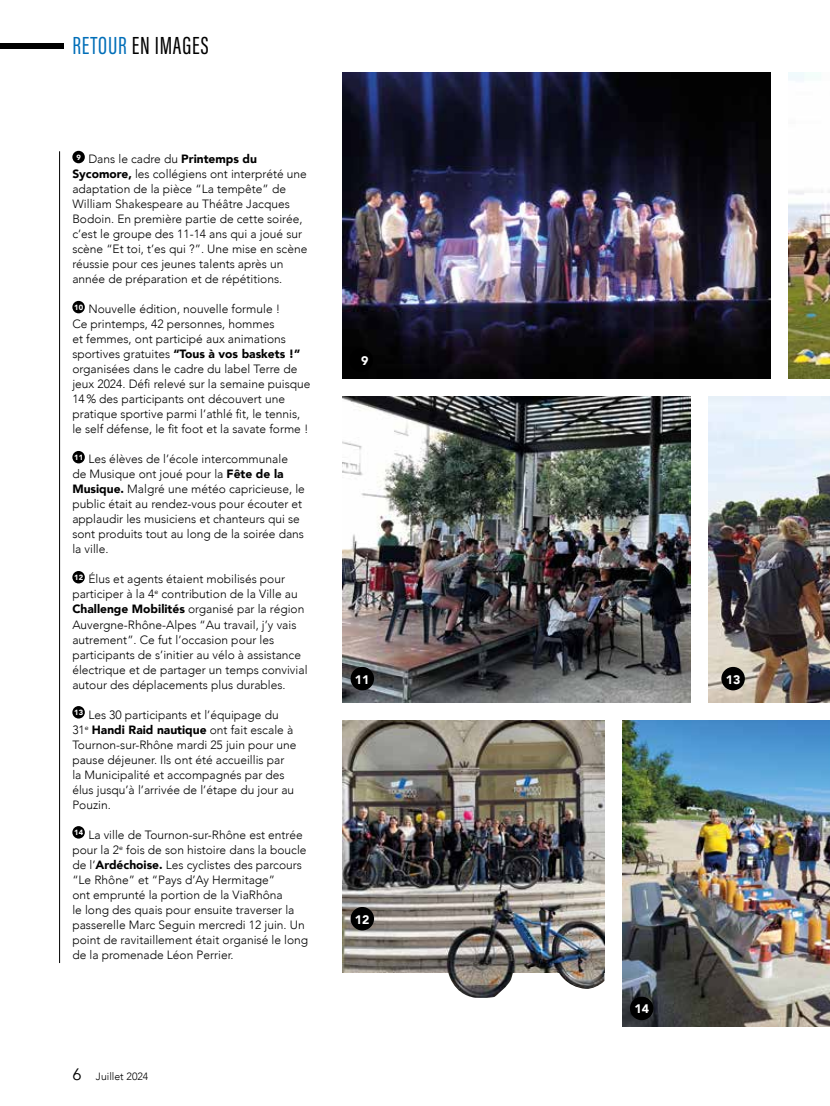
<style>
.page{position:relative;width:830px;height:1106px;background:#fff}
.page>*{position:absolute;margin:0;border:0;box-sizing:border-box;transform-origin:0 0}
.t1{font:25.5px "Acumin Pro Extra Cond";letter-spacing:.03em;color:#000}
.t2{font:16.5px "Avenir";color:#000}
.t3{font:900 12.3px "Avenir";color:#fff}
.t4{font:300 12px/15px "Avenir";color:#000}
.t5{font:300 10.5px "Avenir";color:#000}
.s1{color:#006eb8}
.s2{font-weight:900}
</style>
<div class="page">
<div style="left:0;top:43px;width:63px;height:6px;background:#000"></div>
<hr style="left:59px;top:151px;width:1px;height:812px;background:#000">
<div style="left:72px;top:151px;width:13px;height:12px;background:#000;border-radius:50%"></div>
<div style="left:72px;top:301px;width:13px;height:12px;background:#000;border-radius:50%"></div>
<div style="left:72px;top:451px;width:13px;height:12px;background:#000;border-radius:50%"></div>
<div style="left:72px;top:571px;width:13px;height:12px;background:#000;border-radius:50%"></div>
<div style="left:72px;top:706px;width:13px;height:12px;background:#000;border-radius:50%"></div>
<div style="left:72px;top:826px;width:13px;height:12px;background:#000;border-radius:50%"></div>
<img style="left:342px;top:720px;width:262px;height:252px">
<img style="left:342px;top:72px;width:428px;height:306px">
<img style="left:788px;top:72px;width:41px;height:306px">
<img style="left:342px;top:396px;width:348px;height:306px">
<img style="left:708px;top:396px;width:121px;height:306px">
<div style="left:349px;top:348px;width:24px;height:24px;background:#000;border-radius:50%"></div>
<div style="left:350px;top:667px;width:24px;height:23px;background:#000;border-radius:50%"></div>
<div style="left:721px;top:667px;width:23px;height:23px;background:#000;border-radius:50%"></div>
<img style="left:622px;top:720px;width:207px;height:306px">
<div style="left:350px;top:907px;width:24px;height:23px;background:#000;border-radius:50%"></div>
<div style="left:629px;top:996px;width:24px;height:24px;background:#000;border-radius:50%"></div>
<img style="left:447px;top:963px;width:157px;height:34px">
<h1 class="t1" style="left:72px;top:30px;width:138px"><span class="s1">RETOUR</span> EN IMAGES</h1>
<p class="t4" style="left:72px;top:152px;width:236px;text-indent:4px"><sup>9</sup> Dans le cadre du <span class="s2">Printemps du Sycomore,</span> les collégiens ont interprété une adaptation de la pièce “La tempête” de William Shakespeare au Théâtre Jacques Bodoin. En première partie de cette soirée, c’est le groupe des 11-14 ans qui a joué sur scène “Et toi, t’es qui ?”. Une mise en scène réussie pour ces jeunes talents après un année de préparation et de répétitions.</p>
<p class="t4" style="left:72px;top:302px;width:239px"><sup>10</sup> Nouvelle édition, nouvelle formule !<br>Ce printemps, 42 personnes, hommes<br>et femmes, ont participé aux animations sportives gratuites <span class="s2">“Tous à vos baskets !” </span>organisées dans le cadre du label Terre de jeux 2024. Défi relevé sur la semaine puisque 14% des participants ont découvert une pratique sportive parmi l’athlé fit, le tennis, le self défense, le fit foot et la savate forme !</p>
<p class="t4" style="left:72px;top:452px;width:234px"><sup>11</sup> Les élèves de l’école intercommunale<br>de Musique ont joué pour la <span class="s2">Fête de la Musique.</span> Malgré une météo capricieuse, le public était au rendez-vous pour écouter et applaudir les musiciens et chanteurs qui se sont produits tout au long de la soirée dans la ville.</p>
<p class="t4" style="left:72px;top:572px;width:236px"><sup>12</sup> Élus et agents étaient mobilisés pour participer à la 4<sup>e</sup> contribution de la Ville au <span class="s2">Challenge Mobilités</span> organisé par la région Auvergne-Rhône-Alpes “Au travail, j’y vais autrement”. Ce fut l’occasion pour les participants de s’initier au vélo à assistance électrique et de partager un temps convivial autour des déplacements plus durables.</p>
<p class="t4" style="left:72px;top:707px;width:225px"><sup>13</sup> Les 30 participants et l’équipage du<br>31<sup>e</sup> <span class="s2">Handi Raid nautique</span> ont fait escale à Tournon-sur-Rhône mardi 25 juin pour une pause déjeuner. Ils ont été accueillis par la Municipalité et accompagnés par des élus jusqu’à l’arrivée de l’étape du jour au Pouzin.</p>
<p class="t4" style="left:72px;top:827px;width:237px"><sup>14</sup> La ville de Tournon-sur-Rhône est entrée pour la 2<sup>e</sup> fois de son histoire dans la boucle de l’<span class="s2">Ardéchoise.</span> Les cyclistes des parcours “Le Rhône” et “Pays d’Ay Hermitage”<br>ont emprunté la portion de la ViaRhôna<br>le long des quais pour ensuite traverser la passerelle Marc Seguin mercredi 12 juin. Un point de ravitaillement était organisé le long de la promenade Léon Perrier.</p>
<h2 class="t2" style="left:72px;top:1064px;width:11px">6</h2>
<p class="t5" style="left:96px;top:1070px;width:54px">Juillet 2024</p>
<p class="t3" style="left:361px;top:350px;width:9px">9</p>
<p class="t3" style="left:355px;top:668px;width:16px">11</p>
<p class="t3" style="left:725px;top:668px;width:16px">13</p>
<p class="t3" style="left:355px;top:908px;width:16px">12</p>
<p class="t3" style="left:634px;top:998px;width:16px">14</p>
</div>
